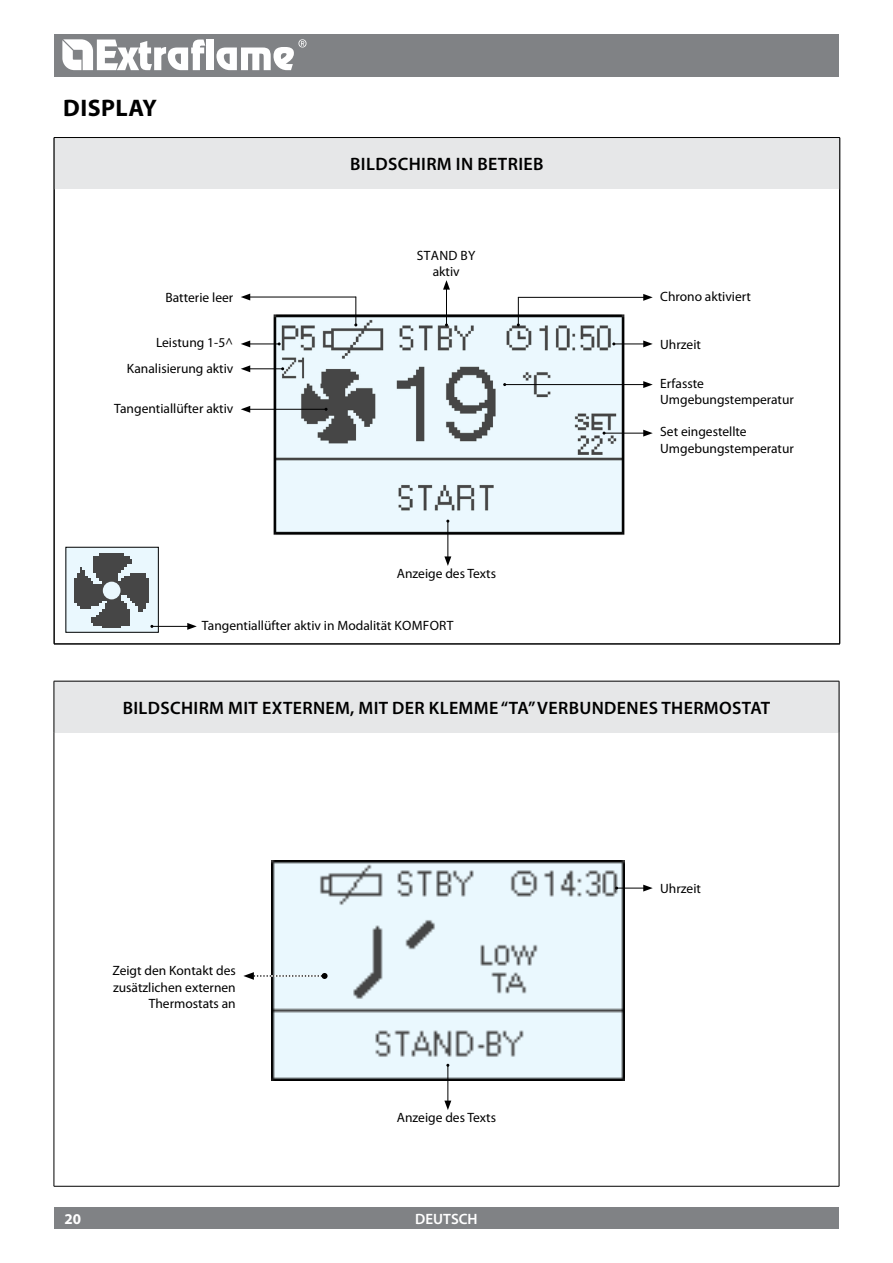
<style>
.page{position:relative;width:893px;height:1263px;background:#fff}
.page>*{position:absolute;margin:0;border:0;box-sizing:border-box;transform-origin:0 0}
.t1{font:700 24px "Myriad Pro";color:#000}
.t2{font:600 18px "Myriad Pro";letter-spacing:.02em;color:#000}
.t3{font:600 15px "Myriad Pro";color:#fff}
.t4{font:700 15px "Myriad Pro";color:#fff}
.t5{font:13.5px/16.2px "Myriad Pro";color:#000}
.t6{font:13.5px/16.2px "Myriad Pro";letter-spacing:.02em;color:#000;text-align:center}
</style>
<div class="page">
<img style="left:272px;top:314px;width:356px;height:224px">
<img style="left:280px;top:356px;width:26px;height:24px">
<div style="left:54px;top:34px;width:785px;height:43px;background:#808285"></div>
<div style="left:54px;top:1208px;width:785px;height:21px;background:#808285"></div>
<svg style="left:62px;top:39px;width:143px;height:31px"></svg>
<div style="left:207px;top:40px;width:7px;height:30px;background:#fff"></div>
<svg style="left:216px;top:39px;width:90px;height:31px"></svg>
<div style="left:54px;top:681px;width:785px;height:52px;background:#e6e7e8"></div>
<hr style="left:54px;top:681px;width:785px;height:1px;background:#000">
<hr style="left:54px;top:681px;width:1px;height:52px;background:#000">
<hr style="left:839px;top:681px;width:1px;height:52px;background:#000">
<hr style="left:54px;top:733px;width:1px;height:453px;background:#000">
<hr style="left:839px;top:733px;width:1px;height:453px;background:#000">
<hr style="left:54px;top:1186px;width:785px;height:1px;background:#000">
<hr style="left:446px;top:287px;width:1px;height:38px;background:#000">
<svg style="left:443px;top:280px;width:7px;height:10px"></svg>
<svg style="left:354px;top:297px;width:3px;height:29px"></svg>
<hr style="left:248px;top:297px;width:108px;height:1px;background:#000">
<svg style="left:241px;top:294px;width:9px;height:6px"></svg>
<hr style="left:447px;top:521px;width:1px;height:38px;background:#000">
<svg style="left:444px;top:556px;width:7px;height:10px"></svg>
<hr style="left:248px;top:344px;width:31px;height:1px;background:#000">
<svg style="left:241px;top:340px;width:9px;height:7px"></svg>
<hr style="left:614px;top:344px;width:32px;height:1px;background:#000">
<svg style="left:643px;top:340px;width:10px;height:7px"></svg>
<hr style="left:604px;top:433px;width:42px;height:1px;background:#000">
<svg style="left:643px;top:430px;width:10px;height:7px"></svg>
<hr style="left:505px;top:384px;width:141px;height:1px;background:#000">
<svg style="left:643px;top:381px;width:10px;height:7px"></svg>
<hr style="left:518px;top:297px;width:128px;height:1px;background:#000">
<svg style="left:643px;top:294px;width:10px;height:7px"></svg>
<svg style="left:517px;top:297px;width:3px;height:29px"></svg>
<img style="left:272px;top:860px;width:352px;height:220px">
<hr style="left:447px;top:1065px;width:1px;height:38px;background:#000">
<svg style="left:444px;top:1100px;width:7px;height:10px"></svg>
<svg style="left:615px;top:885px;width:38px;height:6px"></svg>
<svg style="left:243px;top:972px;width:85px;height:8px"></svg>
<img style="left:67px;top:549px;width:90px;height:82px">
<div style="left:65px;top:547px;width:94px;height:86px;border:1px solid #000"></div>
<img style="left:103px;top:582px;width:18px;height:17px;border-radius:9px">
<hr style="left:152px;top:626px;width:38px;height:1px;background:#000">
<svg style="left:187px;top:623px;width:10px;height:7px"></svg>
<hr style="left:248px;top:409px;width:78px;height:1px;background:#000">
<svg style="left:241px;top:406px;width:9px;height:7px"></svg>
<div style="left:54px;top:138px;width:786px;height:51px;background:#e6e7e8"></div>
<hr style="left:54px;top:137px;width:786px;height:1px;background:#000">
<hr style="left:54px;top:644px;width:786px;height:1px;background:#000">
<hr style="left:54px;top:138px;width:1px;height:51px;background:#000">
<hr style="left:839px;top:138px;width:1px;height:51px;background:#000">
<hr style="left:54px;top:189px;width:1px;height:455px;background:#000">
<hr style="left:839px;top:189px;width:1px;height:455px;background:#000">
<hr style="left:248px;top:368px;width:35px;height:1px;background:#000">
<svg style="left:241px;top:365px;width:9px;height:7px"></svg>
<h1 class="t1" style="left:63px;top:92px;width:14px">DISP</h1>
<h1 class="t1" style="left:116px;top:92px;width:42px">LAY</h1>
<p class="t5" style="left:166px;top:289px;width:69px">Batterie leer</p>
<h2 class="t2" style="left:350px;top:153px;width:184px">BILDSCHIRM IN BETRIEB</h2>
<p class="t6" style="left:417px;top:247px;width:60px">STAND BY aktiv</p>
<p class="t5" style="left:660px;top:289px;width:92px">Chrono aktiviert</p>
<p class="t5" style="left:156px;top:334px;width:79px">Leistung 1-5^</p>
<p class="t5" style="left:660px;top:336px;width:42px">Uhrzeit</p>
<p class="t5" style="left:127px;top:360px;width:108px">Kanalisierung aktiv</p>
<p class="t5" style="left:114px;top:400px;width:121px">Tangentiallüfter aktiv</p>
<p class="t5" style="left:397px;top:565px;width:101px">Anzeige des Texts</p>
<p class="t5" style="left:202px;top:618px;width:253px">Tangentiallüfter aktiv in Modalität KOMFORT</p>
<p class="t5" style="left:660px;top:375px;width:135px">Erfasste<br>Umgebungstemperatur</p>
<p class="t5" style="left:660px;top:424px;width:135px">Set eingestellte<br>Umgebungstemperatur</p>
<h2 class="t2" style="left:123px;top:696px;width:649px">BILDSCHIRM MIT EXTERNEM, MIT DER KLEMME “TA” VERBUNDENES THERMOSTAT</h2>
<p class="t5" style="left:112px;top:962px;width:125px;text-align:right">Zeigt den Kontakt des zusätzlichen externen<br>Thermostats an</p>
<p class="t5" style="left:397px;top:1109px;width:101px">Anzeige des Texts</p>
<p class="t4" style="left:65px;top:1209px;width:18px">20</p>
<p class="t3" style="left:415px;top:1209px;width:64px">DEUTSCH</p>
<p class="t5" style="left:660px;top:880px;width:42px">Uhrzeit</p>
</div>
